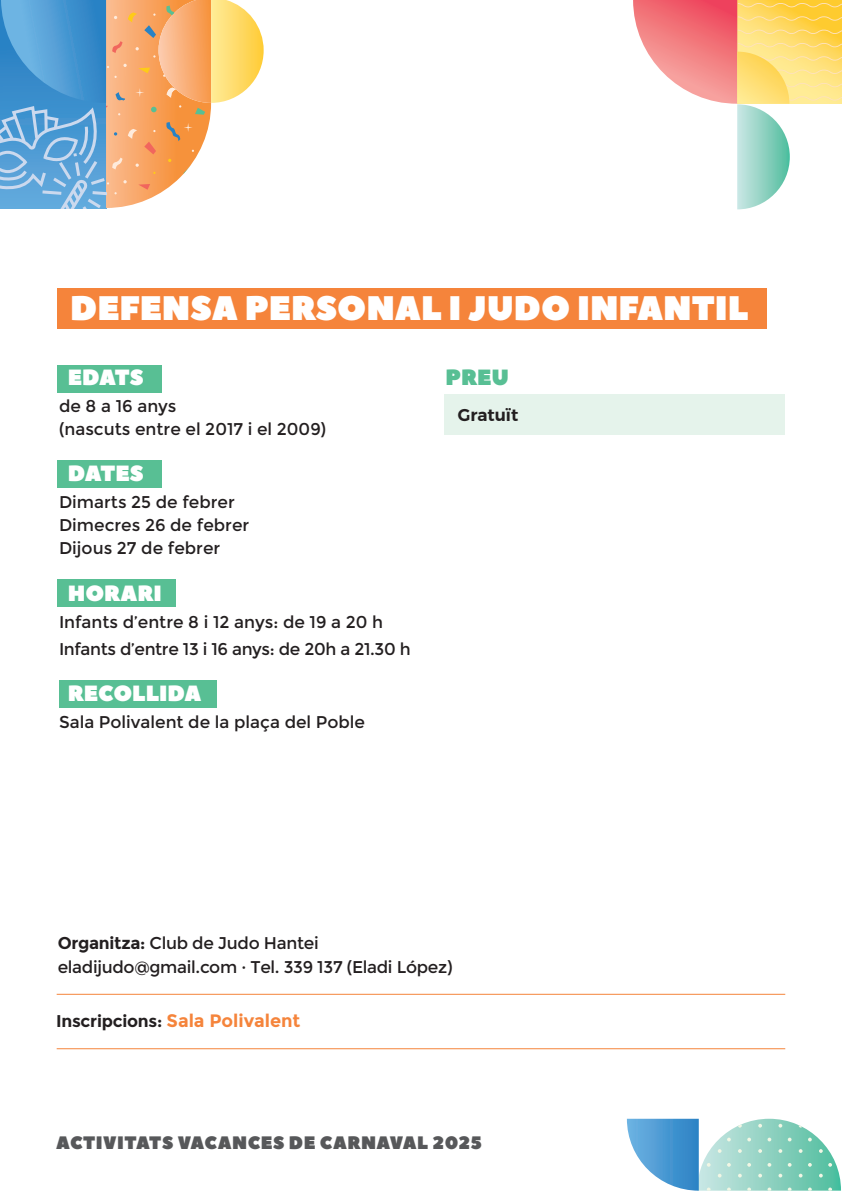
<style>
.page{position:relative;width:842px;height:1191px;background:#fff}
.page>*{position:absolute;margin:0;border:0;box-sizing:border-box;transform-origin:0 0}
.t1{font:34px "Peace Sans";color:#fff}
.t2{font:22px "Peace Sans";color:#fff}
.t3{font:22px "Peace Sans";color:#58bf94}
.t4{font:18px "Peace Sans";letter-spacing:.025em;color:#57585a}
.t5{font:700 18px "Montserrat";color:#f5843b}
.t6{font:17px/27px "Montserrat";letter-spacing:-.02em;color:#231f20}
.t7{font:17px/23px "Montserrat";color:#231f20}
.t8{font:600 17px "Montserrat";color:#231f20}
.s1{font-weight:700}
.s2{font-size:17px;color:#231f20}
</style>
<div class="page">
<svg style="left:627px;top:1118px;width:214px;height:72px"></svg>
<div style="left:57px;top:288px;width:710px;height:41px;background:#f5843b"></div>
<div style="left:57px;top:365px;width:105px;height:28px;background:#58bf94"></div>
<div style="left:57px;top:460px;width:105px;height:27px;background:#58bf94"></div>
<div style="left:57px;top:579px;width:119px;height:28px;background:#58bf94"></div>
<div style="left:59px;top:679px;width:158px;height:28px;background:#58bf94"></div>
<div style="left:444px;top:394px;width:340px;height:41px;background:#e5f3eb"></div>
<svg style="left:633px;top:0;width:209px;height:209px"></svg>
<svg style="left:1px;top:0;width:263px;height:208px"></svg>
<hr style="left:57px;top:1048px;width:728px;height:1px;background:#f5843b">
<hr style="left:57px;top:993px;width:728px;height:1px;background:#f5843b">
<h1 class="t1" style="left:70px;top:285px;width:680px">DEFENSA PERSONAL I JUDO INFANTIL</h1>
<p class="t2" style="left:68px;top:363px;width:77px">EDATS</p>
<p class="t7" style="left:59px;top:395px;width:269px">de 8 a 16 anys<br>(nascuts entre el 2017 i el 2009)</p>
<p class="t2" style="left:68px;top:459px;width:77px">DATES</p>
<p class="t7" style="left:59px;top:491px;width:192px">Dimarts 25 de febrer<br>Dimecres 26 de febrer<br>Dijous 27 de febrer</p>
<p class="t2" style="left:68px;top:578px;width:95px">HORARI</p>
<p class="t6" style="left:59px;top:608px;width:353px">Infants d’entre 8 i 12 anys: de 19 a 20 h<br>Infants d’entre 13 i 16 anys: de 20h a 21.30 h</p>
<p class="t2" style="left:68px;top:678px;width:135px">RECOLLIDA</p>
<p class="t7" style="left:59px;top:710px;width:308px">Sala Polivalent de la plaça del Poble</p>
<p class="t3" style="left:445px;top:362px;width:65px">PREU</p>
<p class="t8" style="left:458px;top:401px;width:62px">Gratuït</p>
<p class="t6" style="left:58px;top:931px;width:396px;line-height:24px"><span class="s1">Organitza:</span> Club de Judo Hantei eladijudo@gmail.com · Tel. 339 137 (Eladi López)</p>
<p class="t5" style="left:56px;top:1010px;width:246px"><span class="s2">Inscripcions:</span> Sala Polivalent</p>
<p class="t4" style="left:56px;top:1130px;width:427px">ACTIVITATS VACANCES DE CARNAVAL 2025</p>
</div>
